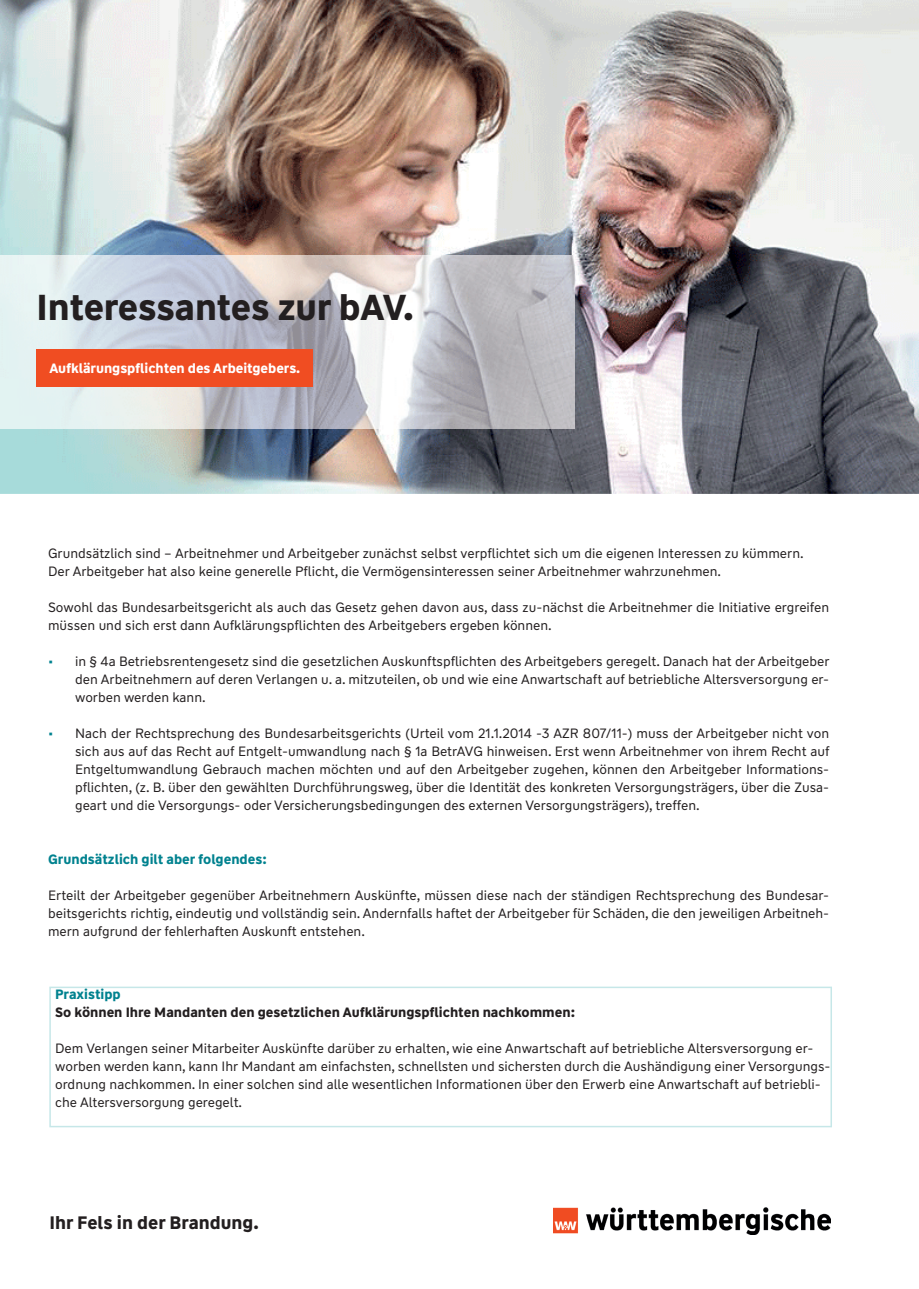
<style>
.page{position:relative;width:919px;height:1289px;background:#fff}
.page>*{position:absolute;margin:0;border:0;box-sizing:border-box;transform-origin:0 0}
.t1{font:700 36px "WW Type";letter-spacing:-.005em;color:#231f20}
.t2{font:700 18px "WW Type";color:#231f20}
.t3{font:13.5px/18px "WW Type";color:#231f20}
.t4{font:700 13.5px "WW Type";color:#231f20}
.t5{font:700 13.5px "WW Type";color:#00828f}
.t6{font:700 13.5px "WW Type";letter-spacing:-.005em;color:#fff}
.s1{color:#00828f}
</style>
<div class="page">
<img style="left:0;top:0;width:918px;height:494px">
<img style="left:0;top:255px;width:574px;height:173px">
<div style="left:37px;top:350px;width:276px;height:37px;background:#f04d22"></div>
<svg style="left:49px;top:986px;width:782px;height:141px"></svg>
<img style="left:554px;top:1207px;width:276px;height:26px">
<h1 class="t1" style="left:37px;top:284px;width:379px">Interessantes zur bAV.</h1>
<p class="t6" style="left:49px;top:359px;width:252px">Aufklärungspflichten des Arbeitgebers.</p>
<p class="t3" style="left:48px;top:544px;width:757px">Grundsätzlich sind – Arbeitnehmer und Arbeitgeber zunächst selbst verpflichtet sich um die eigenen Interessen zu kümmern.<br>Der Arbeitgeber hat also keine generelle Pflicht, die Vermögensinteressen seiner Arbeitnehmer wahrzunehmen.</p>
<p class="t3" style="left:48px;top:598px;width:782px">Sowohl das Bundesarbeitsgericht als auch das Gesetz gehen davon aus, dass zu-nächst die Arbeitnehmer die Initiative ergreifen müssen und sich erst dann Aufklärungspflichten des Arbeitgebers ergeben können.</p>
<p class="t3" style="left:75px;top:652px;width:756px;text-align:justify;text-indent:-27px"><span class="s1">•</span> in § 4a Betriebsrentengesetz sind die gesetzlichen Auskunftspflichten des Arbeitgebers geregelt. Danach hat der Arbeitgeber den Arbeitnehmern auf deren Verlangen u. a. mitzuteilen, ob und wie eine Anwartschaft auf betriebliche Altersversorgung er&shy;worben werden kann.</p>
<p class="t3" style="left:75px;top:724px;width:755px;text-align:justify;text-indent:-27px"><span class="s1">•</span> Nach der Rechtsprechung des Bundesarbeitsgerichts (Urteil vom 21.1.2014 -3 AZR 807/11-) muss der Arbeitgeber nicht von sich aus auf das Recht auf Entgelt-umwandlung nach § 1a BetrAVG hinweisen. Erst wenn Arbeitnehmer von ihrem Recht auf Entgeltumwandlung Gebrauch machen möchten und auf den Arbeitgeber zugehen, können den Arbeitgeber Informations&shy;pflichten, (z. B. über den gewählten Durchführungsweg, über die Identität des konkreten Versorgungsträgers, über die Zusa&shy;geart und die Versorgungs- oder Versicherungsbedingungen des externen Versorgungsträgers), treffen.</p>
<p class="t5" style="left:48px;top:850px;width:220px">Grundsätzlich gilt aber folgendes:</p>
<p class="t3" style="left:48px;top:886px;width:782px;text-align:justify">Erteilt der Arbeitgeber gegenüber Arbeitnehmern Auskünfte, müssen diese nach der ständigen Rechtsprechung des Bundesar&shy;beitsgerichts richtig, eindeutig und vollständig sein. Andernfalls haftet der Arbeitgeber für Schäden, die den jeweiligen Arbeitneh&shy;mern aufgrund der fehlerhaften Auskunft entstehen.</p>
<p class="t5" style="left:55px;top:985px;width:67px">Praxistipp</p>
<p class="t4" style="left:55px;top:1003px;width:521px">So können Ihre Mandanten den gesetzlichen Aufklärungspflichten nachkommen:</p>
<p class="t3" style="left:55px;top:1039px;width:776px">Dem Verlangen seiner Mitarbeiter Auskünfte darüber zu erhalten, wie eine Anwartschaft auf betriebliche Altersversorgung er&shy;worben werden kann, kann Ihr Mandant am einfachsten, schnellsten und sichersten durch die Aushändigung einer Versorgungs&shy;ordnung nachkommen. In einer solchen sind alle wesentlichen Informationen über den Erwerb eine Anwartschaft auf betriebli&shy;che Altersversorgung geregelt.</p>
<h2 class="t2" style="left:49px;top:1211px;width:211px">Ihr Fels in der Brandung.</h2>
</div>
